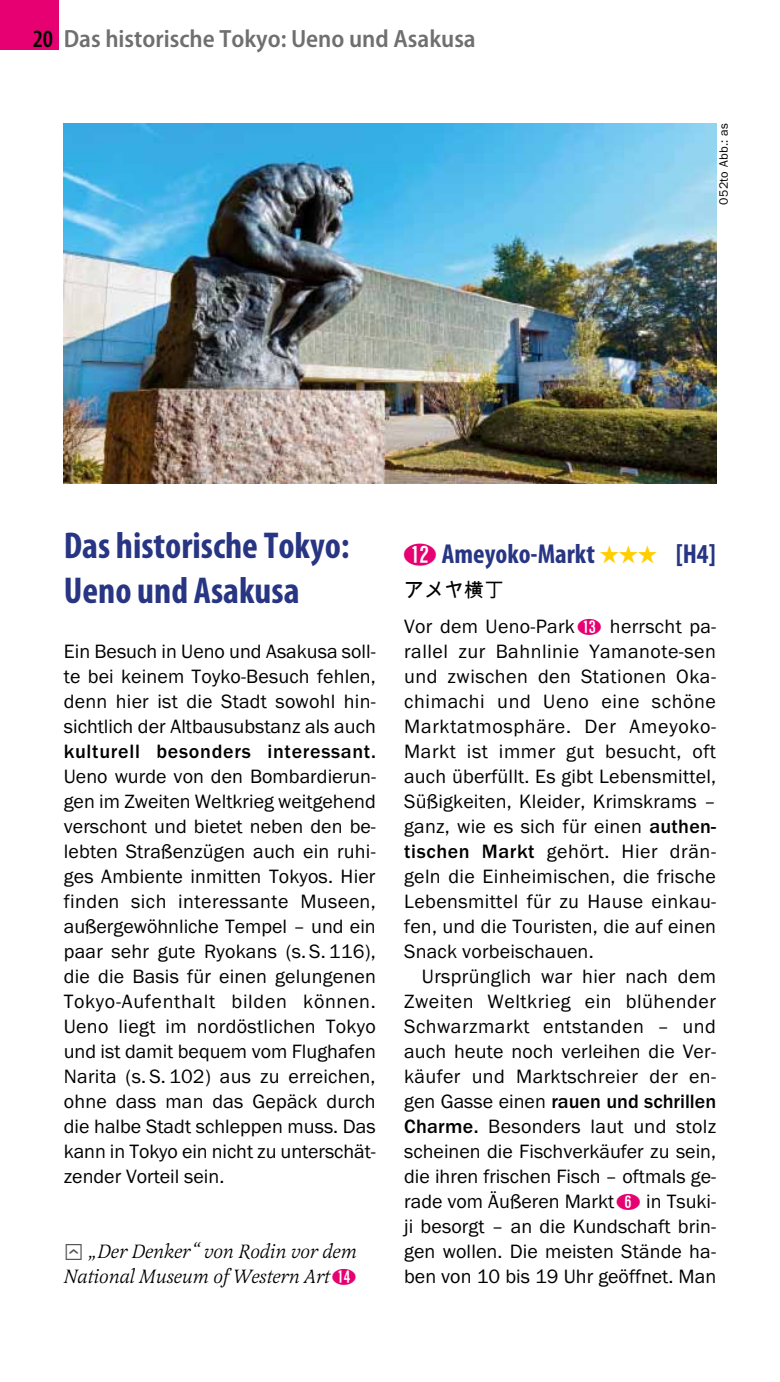
<style>
.page{position:relative;width:780px;height:1382px;background:#fff}
.page>*{position:absolute;margin:0;border:0;box-sizing:border-box;transform-origin:0 0}
.t1{font:700 condensed 37.5px/45px "Myriad Pro";color:#273583}
.t2{font:700 condensed 27.5px "Myriad Pro";color:#273583}
.t3{font:600 semi-condensed 25px "Myriad Pro";color:#6f6f6f}
.t4{font:20px/25px "Franklin Gothic URW Boo";letter-spacing:.005em;color:#000;text-align:justify}
.t5{font:italic 20px/25px "Latienne URWTOT";letter-spacing:-.01em;color:#000}
.t6{font:500 20px "Franklin Gothic URW";color:#000}
.t7{font:500 20px "Franklin Gothic URW";letter-spacing:.035em;color:#000}
.t8{font:20px "Arial Unicode MS";color:#000}
.t9{font:12.5px "Franklin Gothic URW Boo";letter-spacing:.025em;color:#000}
.s1{font-stretch:condensed;color:#000}
.s2{font-family:"Button Bonus Square Positive";font-style:normal;color:#575756}
.s3{font-family:"Nummern Gesamt";font-style:normal;color:#e60071}
.s4{font-family:"Nummern Gesamt";font-weight:400;font-stretch:normal;color:#e60071}
.s5{font-family:"Nummern Gesamt";color:#e60071}
.s6{font-family:"Franklin Gothic URW";font-weight:500}
.s7{font-family:"Franklin Gothic URW Boo";font-weight:400}
</style>
<div class="page">
<div style="left:0;top:0;width:58px;height:50px;background:#e60071"></div>
<img style="left:64px;top:123px;width:652px;height:360px">
<p class="t3" style="left:33px;top:25px;width:444px"><span class="s1">20</span> Das historische Tokyo: Ueno und Asakusa</p>
<p class="t9" style="left:715px;top:205px;width:83px;rotate:-90deg">052to Abb.: as</p>
<h1 class="t1" style="left:64px;top:522px;width:287px">Das historische Tokyo:<br>Ueno und Asakusa</h1>
<p class="t4" style="left:64px;top:639px;width:313px">Ein Besuch in Ueno und Asakusa soll&shy;te bei keinem Toyko-Besuch fehlen, denn hier ist die Stadt sowohl hin&shy;sichtlich der Altbausubstanz als auch</p>
<p class="t7" style="left:64px;top:739px;width:313px">kulturell besonders interessant.</p>
<p class="t4" style="left:64px;top:764px;width:314px">Ueno wurde von den Bombardierun&shy;gen im Zweiten Weltkrieg weitgehend verschont und bietet neben den be&shy;lebten Straßenzügen auch ein ruhi&shy;ges Ambiente inmitten Tokyos. Hier finden sich interessante Museen, außergewöhnliche Tempel – und ein paar sehr gute Ryokans (s. S. 116), die die Basis für einen gelungenen Tokyo-Aufenthalt bilden können.<br>Ueno liegt im nordöstlichen Tokyo und ist damit bequem vom Flughafen Narita (s. S. 102) aus zu erreichen, ohne dass man das Gepäck durch die halbe Stadt schleppen muss. Das kann in Tokyo ein nicht zu unterschät&shy;zender Vorteil sein.</p>
<p class="t5" style="left:64px;top:1239px;width:295px"><span class="s2">n</span> „Der Denker“ von Rodin vor dem<br>National Museum of Western Art<span class="s3">⑭</span></p>
<h2 class="t2" style="left:404px;top:537px;width:192px"><span class="s4">⑫</span>Ameyoko-Markt</h2>
<h2 class="t2" style="left:675px;top:537px;width:42px">[H4]</h2>
<p class="t8" style="left:404px;top:576px;width:101px">アメヤ横丁</p>
<p class="t4" style="left:404px;top:614px;width:313px">Vor dem Ueno-Park<span class="s5">⑬</span> herrscht pa&shy;rallel zur Bahnlinie Yamanote-sen und zwischen den Stationen Oka&shy;chimachi und Ueno eine schöne Marktatmosphäre. Der Ameyoko-Markt ist immer gut besucht, oft auch überfüllt. Es gibt Lebensmittel, Süßigkeiten, Kleider, Krimskrams – ganz, wie es sich für einen <span class="s6">authen&shy;tischen Markt</span> gehört. Hier drän&shy;geln die Einheimischen, die frische Lebensmittel für zu Hause einkau&shy;fen, und die Touristen, die auf einen Snack vorbeischauen.</p>
<p class="t4" style="left:404px;top:964px;width:313px;text-indent:18px">Ursprünglich war hier nach dem Zweiten Weltkrieg ein blühender Schwarzmarkt entstanden – und auch heute noch verleihen die Ver&shy;käufer und Marktschreier der en-</p>
<p class="t6" style="left:404px;top:1089px;width:313px"><span class="s7">gen Gasse einen</span> rauen und schrillen</p>
<p class="t4" style="left:404px;top:1114px;width:313px"><span class="s6">Charme.</span> Besonders laut und stolz scheinen die Fischverkäufer zu sein, die ihren frischen Fisch – oftmals ge&shy;rade vom Äußeren Markt<span class="s5">⑥</span> in Tsuki&shy;ji besorgt – an die Kundschaft brin&shy;gen wollen. Die meisten Stände ha&shy;ben von 10 bis 19 Uhr geöffnet. Man</p>
</div>
